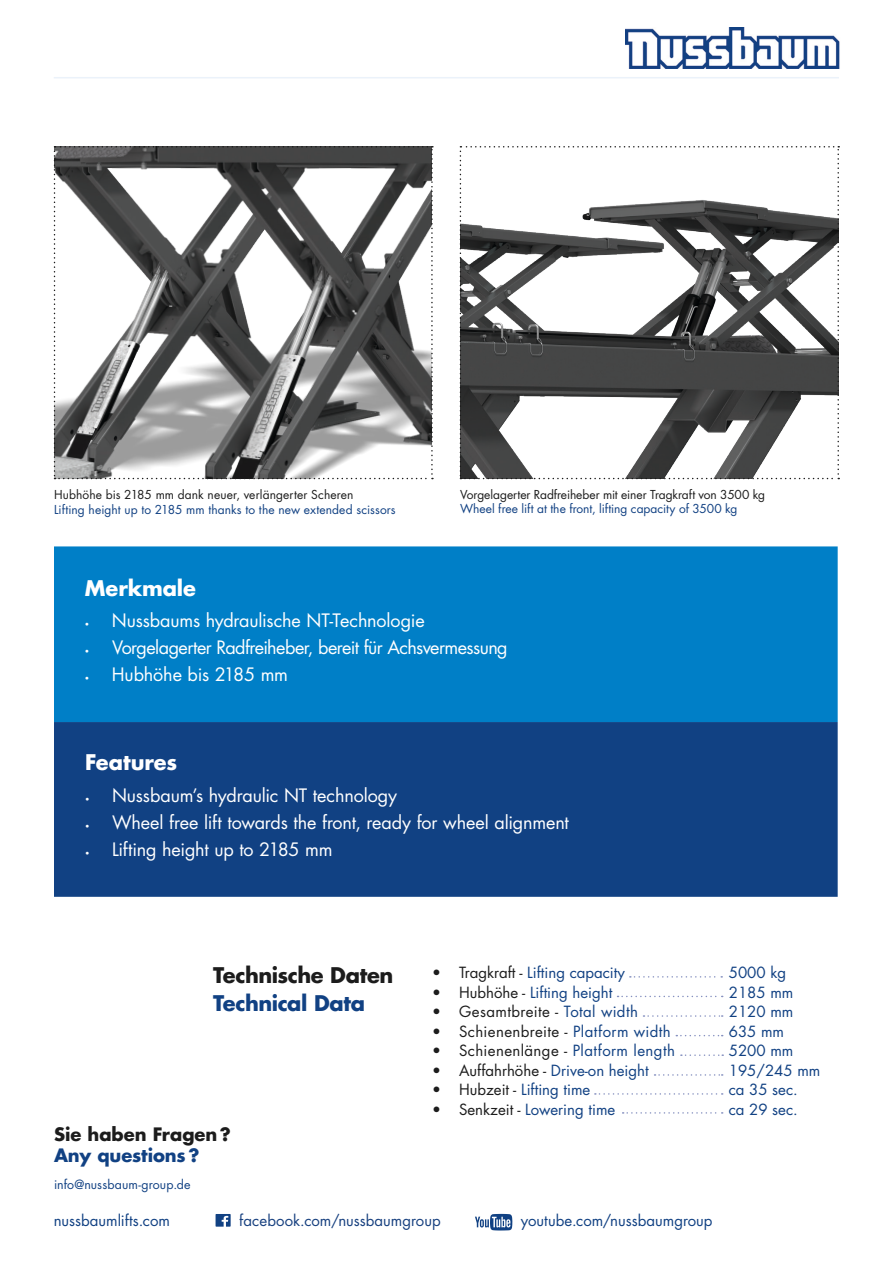
<style>
.page{position:relative;width:893px;height:1263px;background:#fff}
.page>*{position:absolute;margin:0;border:0;box-sizing:border-box;transform-origin:0 0}
.t1{font:700 21px "Futura LT Pro";letter-spacing:-.005em;color:#fff}
.t2{font:700 21px "Futura LT Pro";letter-spacing:-.02em;color:#1c1c1c}
.t3{font:700 21px "Futura LT Pro";letter-spacing:-.02em;color:#114183}
.t4{font:18px "Futura LT Pro";letter-spacing:-.015em;color:#fff}
.t5{font:700 18px "Futura LT Pro";letter-spacing:-.005em;color:#1c1c1c}
.t6{font:700 18px "Futura LT Pro";letter-spacing:-.005em;color:#114183}
.t7{font:15px "Futura LT Pro";color:#114183}
.t8{font:15px "Futura LT Pro";letter-spacing:.03em;color:#1c1c1c}
.t9{font:15px "Futura LT Pro";letter-spacing:.005em;color:#184180}
.t10{font:12.45px "Futura LT Pro";letter-spacing:.005em;color:#114183}
.t11{font:12px "Futura LT Pro";letter-spacing:.005em;color:#114183}
.t12{font:12px "Futura LT Pro";color:#1c1c1c}
.s1{font-size:7.5px}
.s2{color:#1c1c1c}
.s3{color:#114183}
</style>
<div class="page">
<hr style="left:54px;top:77px;width:785px;height:1px;background:#ebf2fa">
<img style="left:626px;top:28px;width:214px;height:41px">
<svg style="left:216px;top:1214px;width:15px;height:12px"></svg>
<svg style="left:475px;top:1214px;width:37px;height:16px"></svg>
<svg style="left:54px;top:146px;width:379px;height:333px"></svg>
<svg style="left:460px;top:146px;width:379px;height:333px"></svg>
<div style="left:54px;top:722px;width:784px;height:175px;background:#114183"></div>
<div style="left:54px;top:546px;width:784px;height:176px;background:#007fc7"></div>
<svg style="left:630px;top:976px;width:92px;height:1px"></svg>
<svg style="left:617px;top:996px;width:106px;height:1px"></svg>
<svg style="left:643px;top:1015px;width:80px;height:2px"></svg>
<svg style="left:676px;top:1035px;width:47px;height:1px"></svg>
<svg style="left:681px;top:1054px;width:42px;height:2px"></svg>
<svg style="left:595px;top:1093px;width:128px;height:2px"></svg>
<svg style="left:623px;top:1112px;width:100px;height:2px"></svg>
<svg style="left:654px;top:1074px;width:69px;height:2px"></svg>
<p class="t12" style="left:54px;top:487px;width:301px">Hubhöhe bis 2185 mm dank neuer, verlängerter Scheren</p>
<p class="t11" style="left:54px;top:501px;width:343px">Lifting height up to 2185 mm thanks to the new extended scissors</p>
<p class="t1" style="left:85px;top:571px;width:113px">Merkmale</p>
<p class="t12" style="left:460px;top:486px;width:306px">Vorgelagerter Radfreiheber mit einer Tragkraft von 3500 kg</p>
<p class="t11" style="left:460px;top:500px;width:279px">Wheel free lift at the front, lifting capacity of 3500 kg</p>
<p class="t4" style="left:85px;top:608px;width:341px"><span class="s1">•</span> Nussbaums hydraulische NT-Technologie</p>
<p class="t4" style="left:85px;top:635px;width:424px"><span class="s1">•</span> Vorgelagerter Radfreiheber, bereit für Achsvermessung</p>
<p class="t4" style="left:85px;top:662px;width:205px"><span class="s1">•</span> Hubhöhe bis 2185 mm</p>
<p class="t1" style="left:85px;top:746px;width:94px">Features</p>
<p class="t4" style="left:85px;top:783px;width:314px"><span class="s1">•</span> Nussbaum’s hydraulic NT technology</p>
<p class="t4" style="left:85px;top:810px;width:485px"><span class="s1">•</span> Wheel free lift towards the front, ready for wheel alignment</p>
<p class="t4" style="left:85px;top:837px;width:249px"><span class="s1">•</span> Lifting height up to 2185 mm</p>
<p class="t2" style="left:213px;top:959px;width:182px">Technische Daten</p>
<p class="t3" style="left:213px;top:987px;width:154px">Technical Data</p>
<p class="t5" style="left:54px;top:1120px;width:178px">Sie haben Fragen ?</p>
<p class="t6" style="left:54px;top:1142px;width:147px">Any questions ?</p>
<p class="t10" style="left:54px;top:1176px;width:138px">info@nussbaum-group.de</p>
<p class="t7" style="left:432px;top:962px;width:194px"><span class="s2">• Tragkraft -</span> Lifting capacity</p>
<p class="t7" style="left:432px;top:982px;width:182px"><span class="s2">• Hubhöhe -</span> Lifting height</p>
<p class="t8" style="left:432px;top:1001px;width:207px">• Gesamtbreite - <span class="s3">Total width</span></p>
<p class="t8" style="left:432px;top:1021px;width:240px">• Schienenbreite - <span class="s3">Platform width</span></p>
<p class="t8" style="left:432px;top:1040px;width:244px">• Schienenlänge - <span class="s3">Platform length</span></p>
<p class="t7" style="left:432px;top:1060px;width:218px"><span class="s2">• Auffahrhöhe -</span> Drive-on height</p>
<p class="t7" style="left:432px;top:1079px;width:160px"><span class="s2">• Hubzeit -</span> Lifting time</p>
<p class="t7" style="left:432px;top:1099px;width:185px"><span class="s2">• Senkzeit -</span> Lowering time</p>
<p class="t7" style="left:54px;top:1210px;width:118px">nussbaumlifts.com</p>
<p class="t9" style="left:239px;top:1210px;width:203px">facebook.com/nussbaumgroup</p>
<p class="t7" style="left:521px;top:1210px;width:193px">youtube.com/nussbaumgroup</p>
<p class="t7" style="left:729px;top:962px;width:59px">5000 kg</p>
<p class="t7" style="left:729px;top:982px;width:66px">2185 mm</p>
<p class="t7" style="left:729px;top:1001px;width:66px">2120 mm</p>
<p class="t7" style="left:729px;top:1021px;width:57px">635 mm</p>
<p class="t7" style="left:729px;top:1040px;width:66px">5200 mm</p>
<p class="t7" style="left:729px;top:1060px;width:93px">195/245 mm</p>
<p class="t7" style="left:729px;top:1079px;width:71px">ca 35 sec.</p>
<p class="t7" style="left:729px;top:1099px;width:71px">ca 29 sec.</p>
</div>
